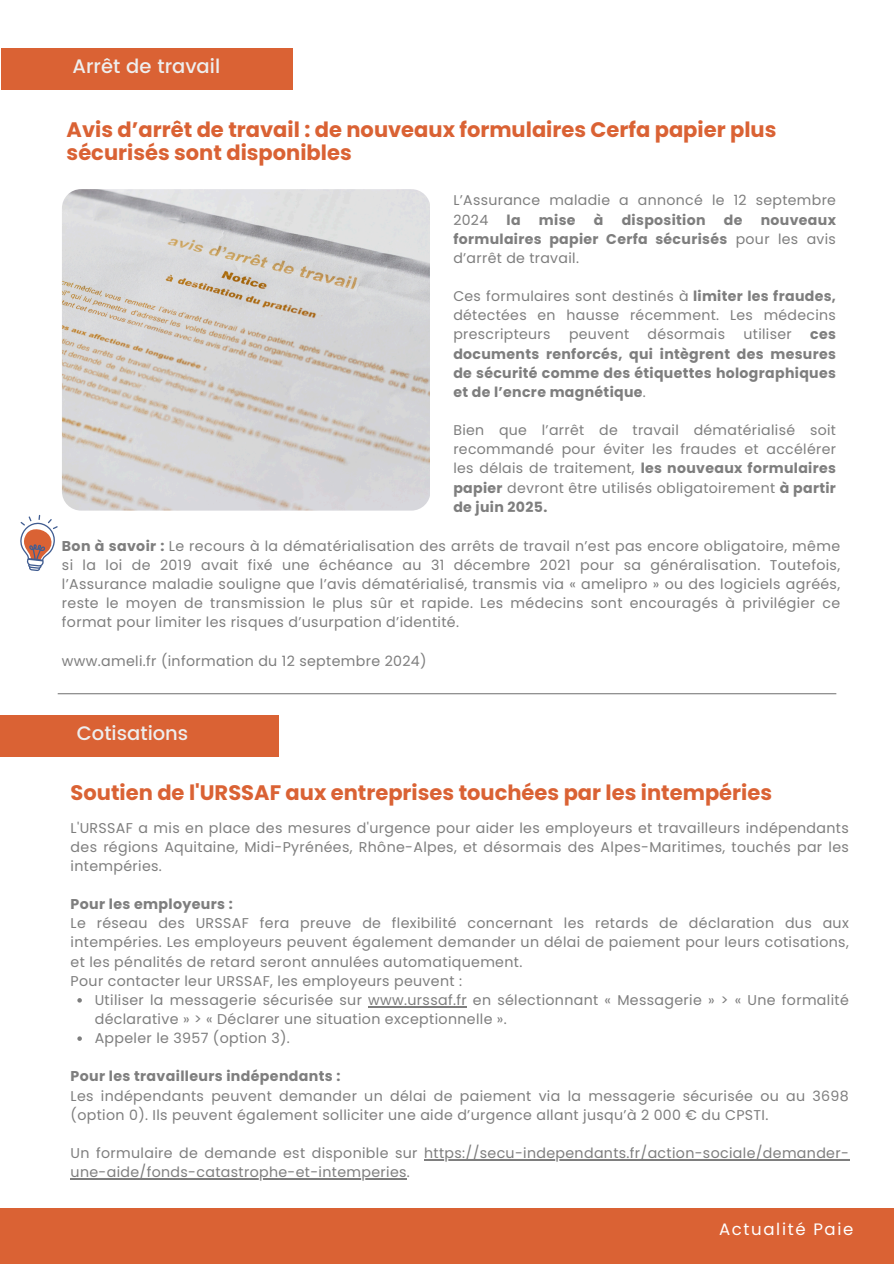
<style>
.page{position:relative;width:894px;height:1264px;background:#fff}
.page>*{position:absolute;margin:0;border:0;box-sizing:border-box;transform-origin:0 0}
.t1{font:700 21px/23.7px "Poppins";color:#da6234}
.t2{font:500 19.5px "Poppins";color:#eee}
.t3{font:16.5px "Poppins";letter-spacing:.1em;color:#fff}
.t4{font:14.25px/19.2px "Poppins";letter-spacing:.025em;color:#7e7e7e;text-align:justify}
.t5{font:700 14.25px "Poppins";letter-spacing:.025em;color:#7e7e7e}
.t6{font:14.1px/19.2px "Poppins";letter-spacing:.025em;color:#7e7e7e;text-align:justify}
.t7{font:700 14.1px/19.2px "Poppins";letter-spacing:.025em;color:#7e7e7e;text-align:justify}
.s1{font-weight:400}
.s2{font-weight:700}
</style>
<div class="page">
<div style="left:0;top:1208px;width:893px;height:55px;background:#da6234"></div>
<div style="left:1px;top:48px;width:291px;height:41px;background:#da6234"></div>
<img style="left:62px;top:189px;width:368px;height:321px;border-radius:19px">
<svg style="left:20px;top:515px;width:37px;height:56px"></svg>
<hr style="left:58px;top:693px;width:778px;height:1px;background:#7e7e7e">
<div style="left:0;top:714px;width:279px;height:42px;background:#da6234"></div>
<svg style="left:77px;top:998px;width:5px;height:4px"></svg>
<hr style="left:368px;top:1005px;width:99px;height:2px;background:#7e7e7e">
<svg style="left:77px;top:1036px;width:5px;height:4px"></svg>
<hr style="left:424px;top:1158px;width:425px;height:2px;background:#7e7e7e">
<hr style="left:71px;top:1178px;width:336px;height:1px;background:#7e7e7e">
<p class="t2" style="left:73px;top:55px;width:149px">Arrêt de travail</p>
<p class="t1" style="left:67px;top:117px;width:711px">Avis d’arrêt de travail : de nouveaux formulaires Cerfa papier plus sécurisés sont disponibles</p>
<p class="t6" style="left:453px;top:191px;width:384px">L’Assurance maladie a annoncé le 12 septembre<br>2024</p>
<p class="t7" style="left:506px;top:210px;width:16px">la</p>
<p class="t7" style="left:538px;top:210px;width:38px">mise</p>
<p class="t7" style="left:593px;top:210px;width:11px">à</p>
<p class="t7" style="left:621px;top:210px;width:85px">disposition</p>
<p class="t7" style="left:723px;top:210px;width:20px">de</p>
<p class="t7" style="left:453px;top:210px;width:384px;text-indent:307px">nouveaux formulaires papier Cerfa sécurisés <span class="s1">pour les avis d’arrêt de travail.</span></p>
<p class="t6" style="left:453px;top:286px;width:384px">Ces formulaires sont destinés à <span class="s2">limiter les fraudes, </span>détectées en hausse récemment. Les médecins prescripteurs</p>
<p class="t6" style="left:569px;top:325px;width:62px">peuvent</p>
<p class="t6" style="left:647px;top:325px;width:79px">désormais</p>
<p class="t6" style="left:743px;top:325px;width:50px">utiliser</p>
<p class="t7" style="left:453px;top:325px;width:384px;text-indent:357px">ces documents renforcés, qui intègrent des mesures de sécurité comme des étiquettes holographiques et de l’encre magnétique<span class="s1">.</span></p>
<p class="t6" style="left:453px;top:420px;width:384px">Bien que l’arrêt de travail dématérialisé soit recommandé pour éviter les fraudes et accélérer les délais de traitement, <span class="s2">les nouveaux formulaires papier</span> devront être utilisés obligatoirement <span class="s2">à partir de juin 2025.</span></p>
<p class="t4" style="left:62px;top:536px;width:779px"><span class="s2">Bon à savoir :</span> Le recours à la dématérialisation des arrêts de travail n’est pas encore obligatoire, même si la loi de 2019 avait fixé une échéance au 31 décembre 2021 pour sa généralisation. Toutefois, l’Assurance maladie souligne que l’avis dématérialisé, transmis via « amelipro » ou des logiciels agréés, reste le moyen de transmission le plus sûr et rapide. Les médecins sont encouragés à privilégier ce format pour limiter les risques d’usurpation d’identité.</p>
<p class="t4" style="left:62px;top:651px;width:366px">www.ameli.fr (information du 12 septembre 2024)</p>
<h1 class="t2" style="left:77px;top:722px;width:113px">Cotisations</h1>
<p class="t1" style="left:71px;top:780px;width:702px">Soutien de l'URSSAF aux entreprises touchées par les intempéries</p>
<p class="t4" style="left:71px;top:818px;width:779px">L'URSSAF a mis en place des mesures d'urgence pour aider les employeurs et travailleurs indépendants des régions Aquitaine, Midi-Pyrénées, Rhône-Alpes, et désormais des Alpes-Maritimes, touchés par les intempéries.</p>
<p class="t5" style="left:71px;top:894px;width:164px">Pour les employeurs :</p>
<p class="t4" style="left:71px;top:913px;width:779px">Le réseau des URSSAF fera preuve de flexibilité concernant les retards de déclaration dus aux intempéries. Les employeurs peuvent également demander un délai de paiement pour leurs cotisations, et les pénalités de retard seront annulées automatiquement.</p>
<p class="t4" style="left:71px;top:971px;width:393px">Pour contacter leur URSSAF, les employeurs peuvent :</p>
<p class="t4" style="left:95px;top:990px;width:755px">Utiliser la messagerie sécurisée sur www.urssaf.fr en sélectionnant « Messagerie » &gt; « Une formalité déclarative » &gt; « Déclarer une situation exceptionnelle ».</p>
<p class="t4" style="left:95px;top:1028px;width:197px">Appeler le 3957 (option 3).</p>
<p class="t5" style="left:71px;top:1066px;width:271px">Pour les travailleurs indépendants :</p>
<p class="t4" style="left:71px;top:1085px;width:779px">Les indépendants peuvent demander un délai de paiement via la messagerie sécurisée ou au 3698 (option 0). Ils peuvent également solliciter une aide d’urgence allant jusqu’à 2 000 € du CPSTI.</p>
<p class="t4" style="left:71px;top:1143px;width:348px">Un formulaire de demande est disponible sur</p>
<p class="t4" style="left:424px;top:1143px;width:426px">https://secu-independants.fr/action-sociale/demander-</p>
<h2 class="t4" style="left:71px;top:1162px;width:341px">une-aide/fonds-catastrophe-et-intemperies.</h2>
<p class="t3" style="left:718px;top:1217px;width:136px">Actualité Paie</p>
</div>
